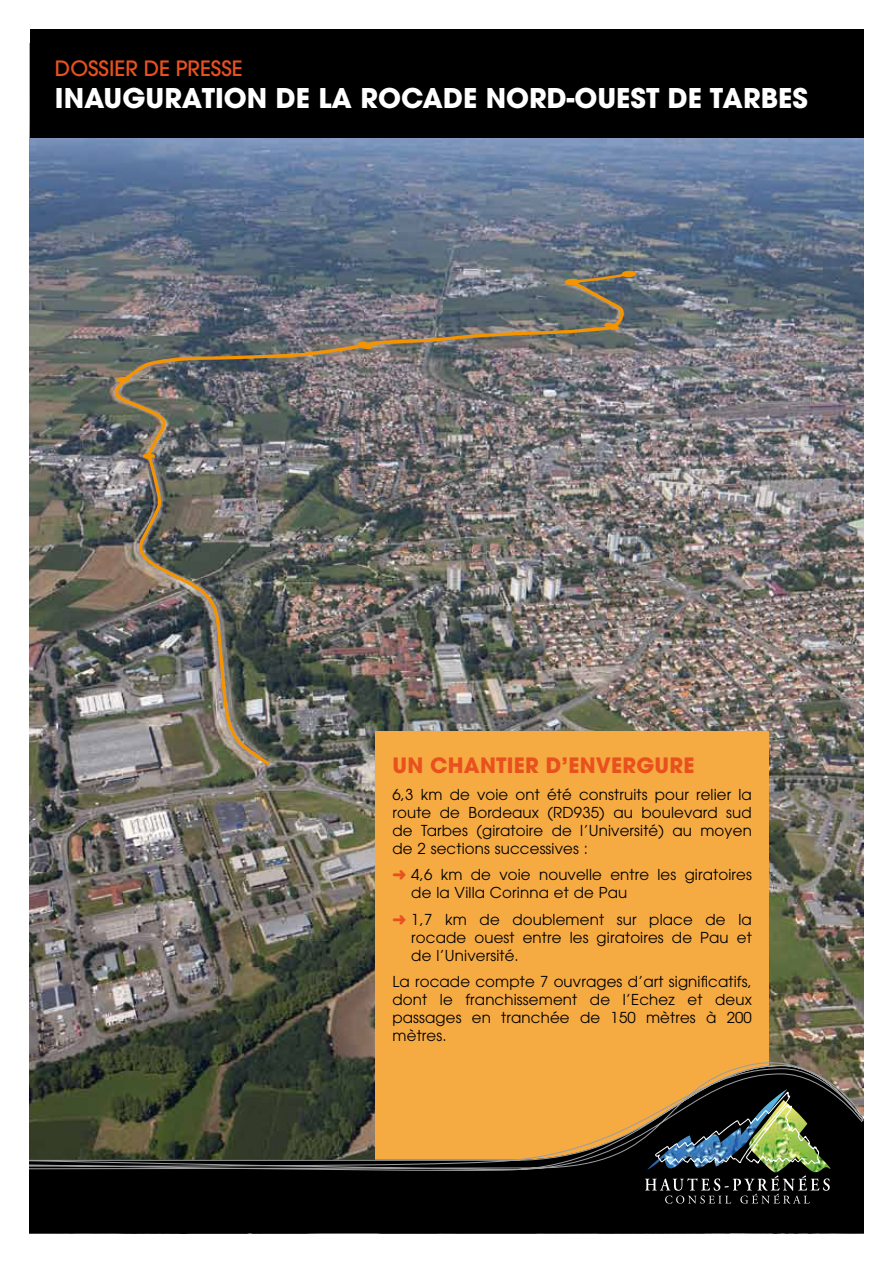
<style>
.page{position:relative;width:893px;height:1263px;background:#fff}
.page>*{position:absolute;margin:0;border:0;box-sizing:border-box;transform-origin:0 0}
.t1{font:700 27px "Avant Garde";color:#fff}
.t2{font:700 21px "Avant Garde";letter-spacing:.01em;color:#e8511e}
.t3{font:500 21px "Avant Garde";color:#e8511e}
.t4{font:15px/18px "Avant Garde";letter-spacing:.01em;color:#000;text-align:justify}
.s1{color:#e8511e}
</style>
<div class="page">
<img style="left:30px;top:138px;width:833px;height:924px">
<img style="left:113px;top:278px;width:511px;height:180px">
<div style="left:118px;top:377px;width:12px;height:5px;background:#f39400;border-radius:50%"></div>
<div style="left:118px;top:377px;width:12px;height:5px;border:1px solid #f39400;border-radius:50%"></div>
<svg style="left:358px;top:341px;width:15px;height:8px"></svg>
<svg style="left:604px;top:322px;width:15px;height:8px"></svg>
<div style="left:565px;top:279px;width:14px;height:6px;background:#f39400;border-radius:50%"></div>
<div style="left:565px;top:279px;width:14px;height:6px;border:1px solid #f39400;border-radius:50%"></div>
<svg style="left:568px;top:271px;width:64px;height:13px"></svg>
<div style="left:622px;top:271px;width:14px;height:6px;background:#f39400;border-radius:50%"></div>
<div style="left:622px;top:271px;width:14px;height:6px;border:1px solid #f39400;border-radius:50%"></div>
<img style="left:135px;top:452px;width:137px;height:315px">
<div style="left:30px;top:30px;width:833px;height:108px;background:#000"></div>
<div style="left:375px;top:731px;width:394px;height:489px;background:#f6aa42"></div>
<div style="left:30px;top:1173px;width:834px;height:60px;background:#000"></div>
<svg style="left:30px;top:1062px;width:834px;height:111px"></svg>
<img style="left:647px;top:1089px;width:140px;height:80px">
<img style="left:749px;top:1100px;width:81px;height:73px">
<svg style="left:645px;top:1175px;width:185px;height:28px;background:#242424"></svg>
<img style="left:655px;top:1091px;width:165px;height:74px">
<h2 class="t3" style="left:55px;top:55px;width:189px">DOSSIER DE PRESSE</h2>
<h1 class="t1" style="left:55px;top:80px;width:754px">INAUGURATION DE LA ROCADE NORD-OUEST DE TARBES</h1>
<h2 class="t2" style="left:392px;top:752px;width:85px">UN CHANTIER</h2>
<h2 class="t2" style="left:546px;top:752px;width:80px">D’ENVERGURE</h2>
<p class="t4" style="left:392px;top:785px;width:361px">6,3 km de voie ont été construits pour relier la route de Bordeaux (RD935) au boulevard sud de Tarbes (giratoire de l’Université) au moyen de 2 sections successives :</p>
<p class="t4" style="left:411px;top:866px;width:342px;text-indent:-19px"><span class="s1">➜</span> 4,6 km de voie nouvelle entre les giratoires de la Villa Corinna et de Pau</p>
<p class="t4" style="left:411px;top:910px;width:342px;text-indent:-19px"><span class="s1">➜</span> 1,7 km de doublement sur place de la rocade ouest entre les giratoires de Pau et de l’Université.</p>
<p class="t4" style="left:393px;top:973px;width:361px">La rocade compte 7 ouvrages d’art significatifs, dont le franchissement de l’Echez et deux passages en tranchée de 150 mètres à 200 mètres.</p>
</div>
